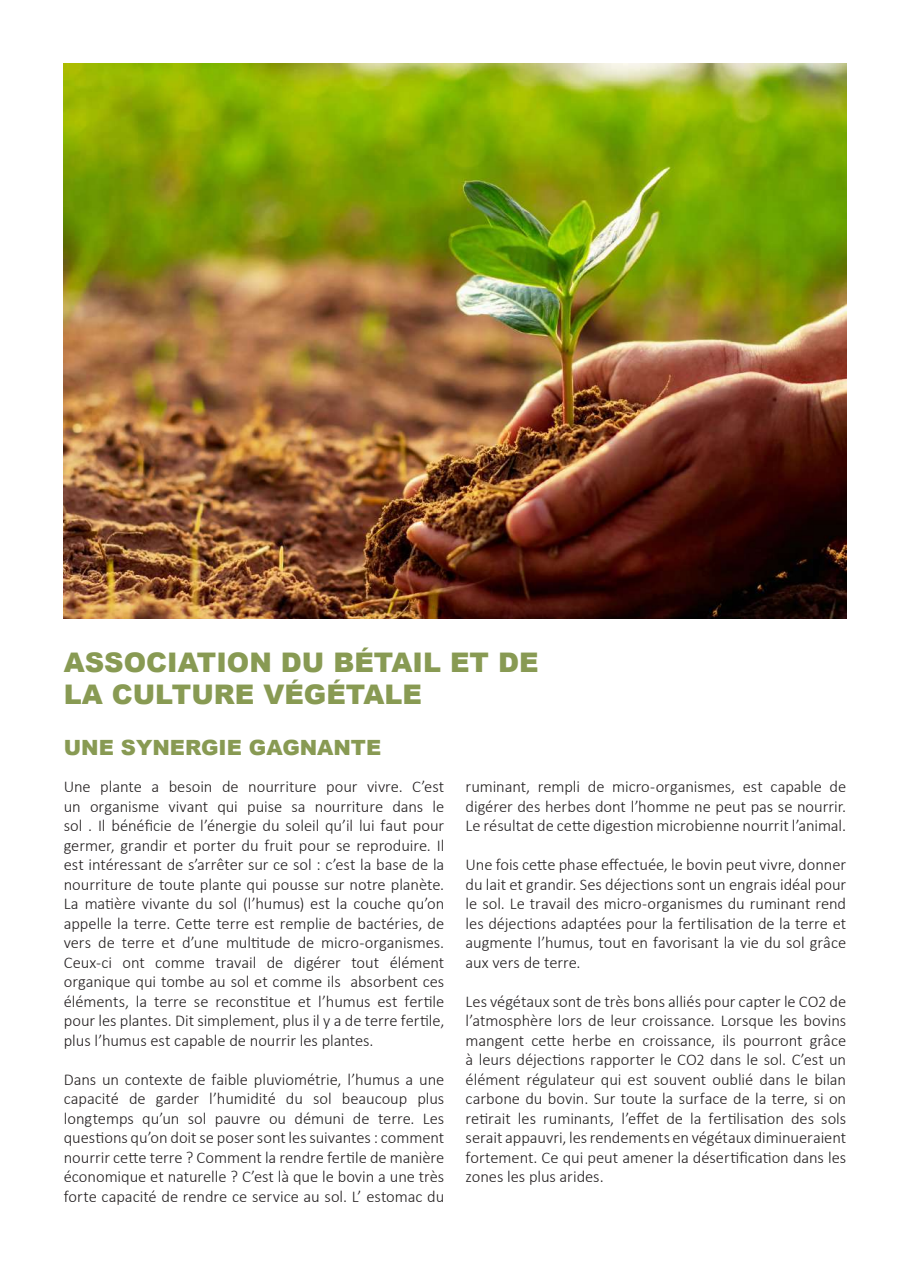
<style>
.page{position:relative;width:910px;height:1280px;background:#fff}
.page>*{position:absolute;margin:0;border:0;box-sizing:border-box;transform-origin:0 0}
.t1{font:900 27px/32.4px "Arial";color:#889a53}
.t2{font:900 21px "Arial";color:#889a53}
.t3{font:300 16.5px/19.5px "Calibri";letter-spacing:-.005em;color:#231f20;text-align:justify}
</style>
<div class="page">
<img style="left:64px;top:64px;width:782px;height:555px">
<h1 class="t1" style="left:64px;top:645px;width:476px">ASSOCIATION DU BÉTAIL ET DE<br>LA CULTURE VÉGÉTALE</h1>
<p class="t2" style="left:64px;top:732px;width:319px">UNE SYNERGIE GAGNANTE</p>
<p class="t3" style="left:64px;top:776px;width:382px">Une plante a besoin de nourriture pour vivre. C’est un organisme vivant qui puise sa nourriture dans le sol . Il bénéficie de l’énergie du soleil qu’il lui faut pour germer, grandir et porter du fruit pour se reproduire. Il est intéressant de s’arrêter sur ce sol : c’est la base de la nourriture de toute plante qui pousse sur notre planète.<br>La matière vivante du sol (l’humus) est la couche qu’on appelle la terre. Cette terre est remplie de bactéries, de vers de terre et d’une multitude de micro-organismes.<br>Ceux-ci ont comme travail de digérer tout élément organique qui tombe au sol et comme ils absorbent ces éléments, la terre se reconstitue et l’humus est fertile pour les plantes. Dit simplement, plus il y a de terre fertile, plus l’humus est capable de nourrir les plantes.</p>
<p class="t3" style="left:64px;top:1068px;width:382px">Dans un contexte de faible pluviométrie, l’humus a une capacité de garder l’humidité du sol beaucoup plus longtemps qu’un sol pauvre ou démuni de terre. Les questions qu’on doit se poser sont les suivantes : comment nourrir cette terre ? Comment la rendre fertile de manière économique et naturelle ? C’est là que le bovin a une très forte capacité de rendre ce service au sol. L’ estomac du</p>
<p class="t3" style="left:466px;top:776px;width:382px">ruminant, rempli de micro-organismes, est capable de digérer des herbes dont l’homme ne peut pas se nourrir.<br>Le résultat de cette digestion microbienne nourrit l’animal.</p>
<p class="t3" style="left:466px;top:854px;width:382px">Une fois cette phase effectuée, le bovin peut vivre, donner du lait et grandir. Ses déjections sont un engrais idéal pour le sol. Le travail des micro-organismes du ruminant rend les déjections adaptées pour la fertilisation de la terre et augmente l’humus, tout en favorisant la vie du sol grâce aux vers de terre.</p>
<p class="t3" style="left:466px;top:990px;width:382px">Les végétaux sont de très bons alliés pour capter le CO2 de l’atmosphère lors de leur croissance. Lorsque les bovins mangent cette herbe en croissance, ils pourront grâce à leurs déjections rapporter le CO2 dans le sol. C’est un élément régulateur qui est souvent oublié dans le bilan carbone du bovin. Sur toute la surface de la terre, si on retirait les ruminants, l’effet de la fertilisation des sols serait appauvri, les rendements en végétaux diminueraient fortement. Ce qui peut amener la désertification dans les zones les plus arides.</p>
</div>
